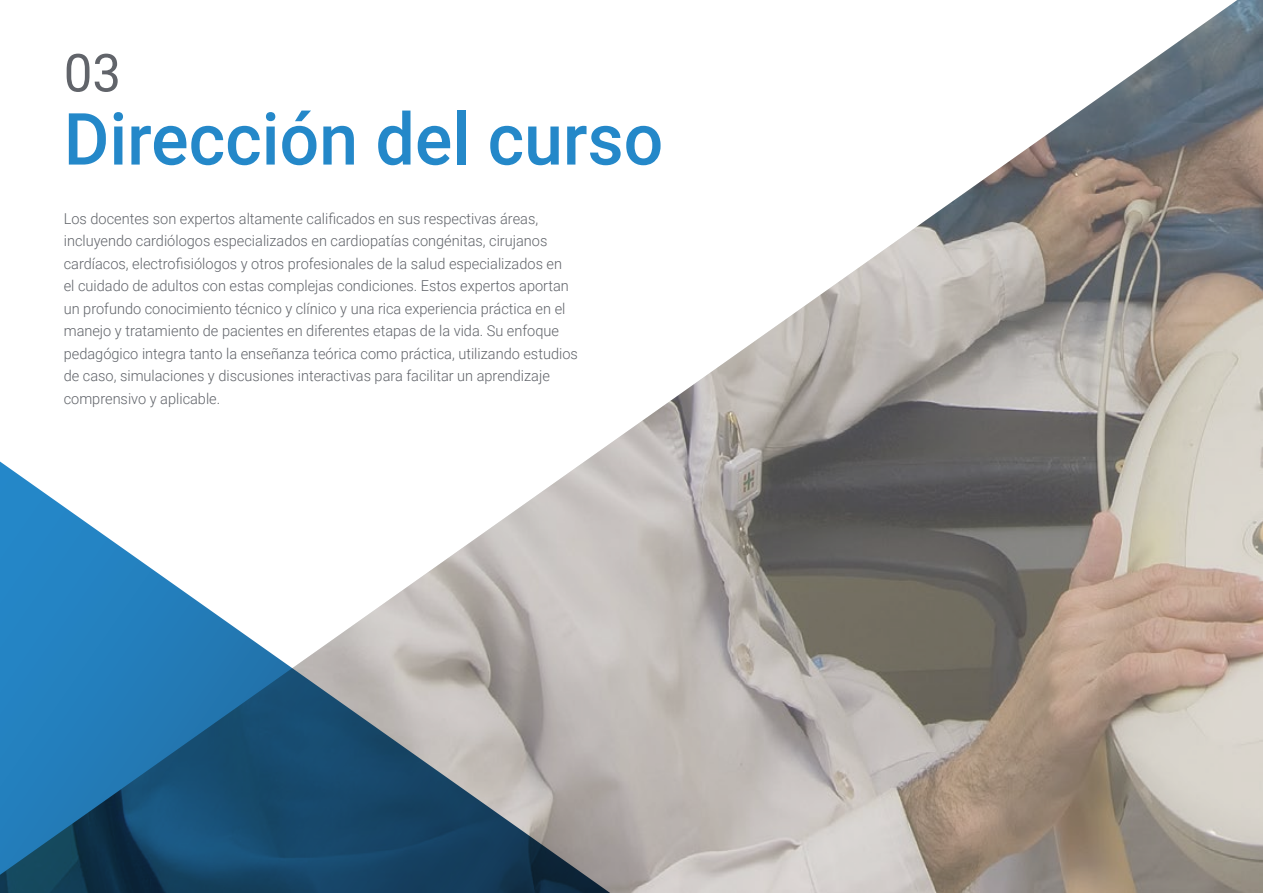
<style>
.page{position:relative;width:1263px;height:893px;background:#fff}
.page>*{position:absolute;margin:0;border:0;box-sizing:border-box;transform-origin:0 0}
.t1{font:500 72px "Roboto";color:#2488c9}
.t2{font:52.5px "Roboto";color:#61646a}
.t3{font:300 15px/22.5px "Roboto";color:#61646a}
</style>
<div class="page">
<img style="left:607px;top:0;width:656px;height:893px">
<svg style="left:0;top:446px;width:640px;height:447px"></svg>
<h2 class="t2" style="left:64px;top:36px;width:59px">03</h2>
<h1 class="t1" style="left:64px;top:89px;width:601px">Dirección del curso</h1>
<p class="t3" style="left:64px;top:207px;width:516px">Los docentes son expertos altamente calificados en sus respectivas áreas, incluyendo cardiólogos especializados en cardiopatías congénitas, cirujanos cardíacos, electrofisiólogos y otros profesionales de la salud especializados en<br>el cuidado de adultos con estas complejas condiciones. Estos expertos aportan un profundo conocimiento técnico y clínico y una rica experiencia práctica en el manejo y tratamiento de pacientes en diferentes etapas de la vida. Su enfoque pedagógico integra tanto la enseñanza teórica como práctica, utilizando estudios de caso, simulaciones y discusiones interactivas para facilitar un aprendizaje comprensivo y aplicable.</p>
</div>
